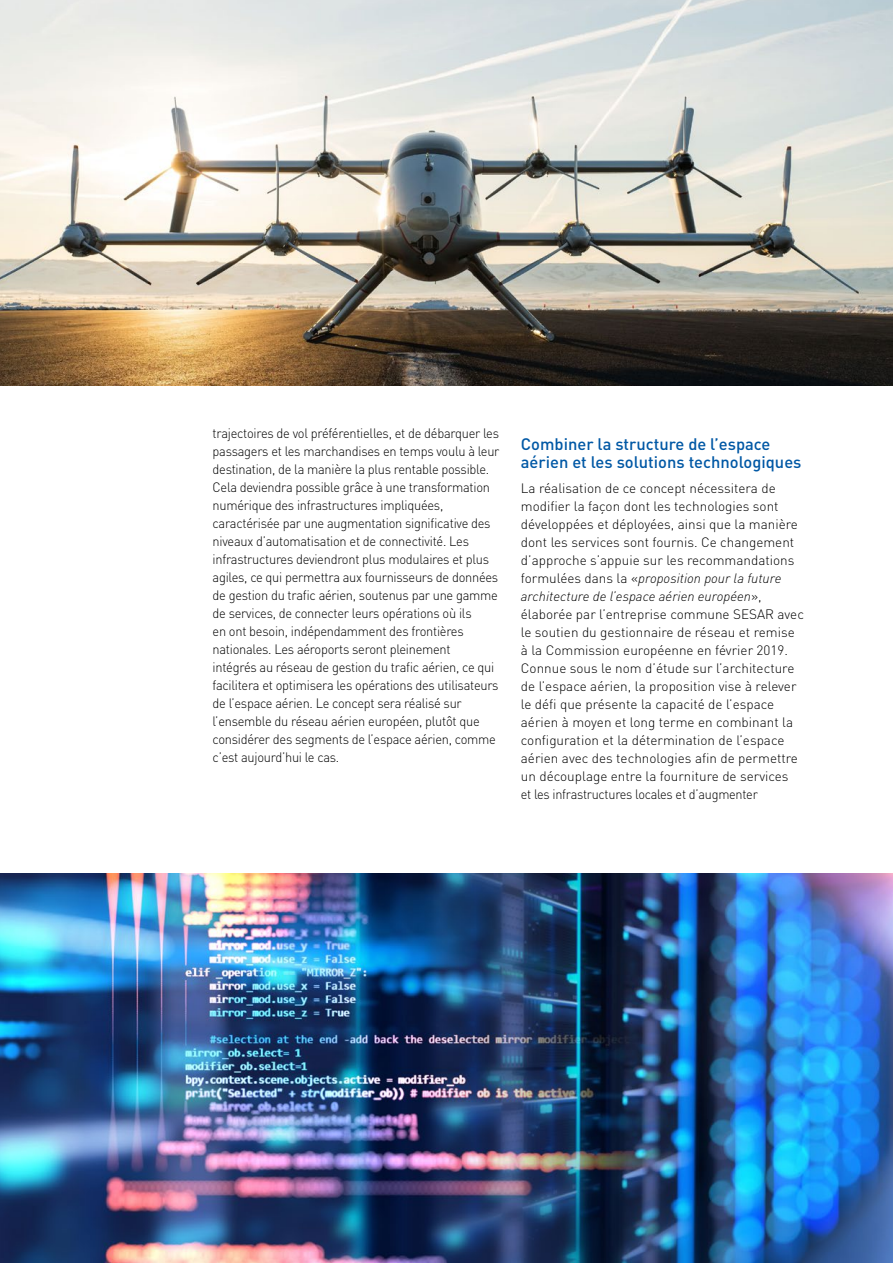
<style>
.page{position:relative;width:893px;height:1263px;background:#fff}
.page>*{position:absolute;margin:0;border:0;box-sizing:border-box;transform-origin:0 0}
.Header3{font:500 16.5px/18px "DIN Pro";color:#0058a5}
.Body{font:300 13.5px/18px "DIN Pro";letter-spacing:-.02em;color:#000;scale:.95 1}
.Body-2{font:300 13.5px/18px "DIN Pro";color:#000}
.s1{font-style:italic}
</style>
<div class="page">
<img style="left:0;top:0;width:893px;height:386px">
<img style="left:0;top:873px;width:893px;height:390px">
<p class="Body" style="left:213px;top:424px;width:304px">trajectoires de vol préférentielles, et de débarquer les passagers et les marchandises en temps voulu à leur destination, de la manière la plus rentable possible.<br>Cela deviendra possible grâce à une transformation numérique des infrastructures impliquées, caractérisée par une augmentation significative des niveaux d’automatisation et de connectivité. Les infrastructures deviendront plus modulaires et plus agiles, ce qui permettra aux fournisseurs de données de gestion du trafic aérien, soutenus par une gamme de services, de connecter leurs opérations où ils<br>en ont besoin, indépendamment des frontières nationales. Les aéroports seront pleinement<br>intégrés au réseau de gestion du trafic aérien, ce qui facilitera et optimisera les opérations des utilisateurs de l’espace aérien. Le concept sera réalisé sur l’ensemble du réseau aérien européen, plutôt que considérer des segments de l’espace aérien, comme c’est aujourd’hui le cas.</p>
<p class="Header3" style="left:521px;top:434px;width:282px">Combiner la structure de l’espace aérien et les solutions technologiques</p>
<p class="Body-2" style="left:521px;top:478px;width:285px">La réalisation de ce concept nécessitera de modifier la façon dont les technologies sont développées et déployées, ainsi que la manière dont les services sont fournis. Ce changement d’approche s’appuie sur les recommandations formulées dans la «<span class="s1">proposition pour la future architecture de l’espace aérien européen</span>», élaborée par l’entreprise commune SESAR avec le soutien du gestionnaire de réseau et remise à la Commission européenne en février 2019.<br>Connue sous le nom d’étude sur l’architecture de l’espace aérien, la proposition vise à relever le défi que présente la capacité de l’espace aérien à moyen et long terme en combinant la configuration et la détermination de l’espace aérien avec des technologies afin de permettre un découplage entre la fourniture de services<br>et les infrastructures locales et d’augmenter</p>
</div>
